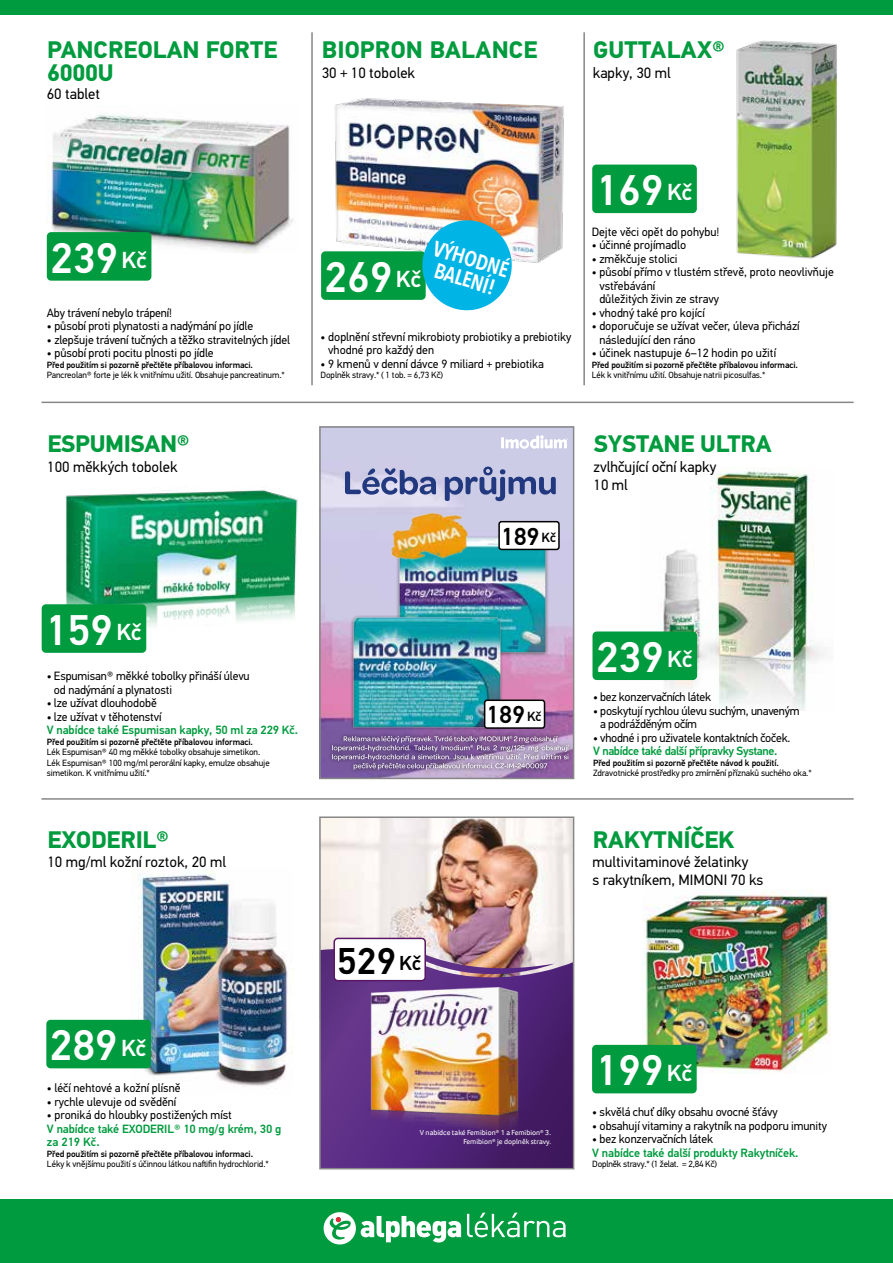
<style>
.page{position:relative;width:893px;height:1263px;background:#fff}
.page>*{position:absolute;margin:0;border:0;box-sizing:border-box;transform-origin:0 0}
.t1{font:500 42.9px "PF Din Text Pro";color:#fff}
.t2{font:500 37.35px "PF Din Text Pro";color:#000}
.t3{font:500 24.6px "PF Din Text Pro";color:#000}
.t4{font:700 24px/22.5px "PF Din Text Pro";letter-spacing:-.01em;color:#009b3e}
.t5{font:700 24px "PF Din Text Pro";letter-spacing:.01em;color:#009b3e}
.t6{font:600 21.6px/21px "Avenir Next Condensed";color:#fff;text-align:center}
.t7{font:15px/18px "PF Din Text Pro";color:#000}
.t8{font:12px/13.5px "PF Din Text Pro";letter-spacing:-.01em;color:#000}
.t9{font:500 12px/13.5px "PF Din Text Pro";letter-spacing:-.01em;color:#009b3e}
.t10{font:500 12px "PF Din Text Pro";letter-spacing:-.03em;color:#009b3e}
.t11{font:9px/10.5px "PF Din Text Pro";letter-spacing:-.01em;color:#000}
.t12{font:500 9px "PF Din Text Pro";letter-spacing:-.01em;color:#000}
.t13{font:7.5px/9px "Foco";color:#fff;text-align:right}
.s1{font-size:23.25px}
.s2{font-size:13.35px}
.s3{font-size:20.25px}
</style>
<div class="page">
<img style="left:322px;top:429px;width:249px;height:347px">
<svg style="left:345px;top:468px;width:91px;height:27px;background:#8991bd"></svg>
<svg style="left:445px;top:467px;width:111px;height:34px;background:#9199c2"></svg>
<img style="left:392px;top:550px;width:161px;height:108px">
<img style="left:360px;top:493px;width:139px;height:89px">
<img style="left:346px;top:613px;width:163px;height:118px">
<svg style="left:501px;top:435px;width:67px;height:14px"></svg>
<div style="left:327px;top:731px;width:246px;height:43px;background:#000;opacity:.75"></div>
<svg style="left:332px;top:736px;width:237px;height:34px;background:#937ba7"></svg>
<div style="left:319px;top:426px;width:255px;height:353px;border:2px solid #878787"></div>
<img style="left:322px;top:819px;width:249px;height:83px">
<img style="left:322px;top:902px;width:249px;height:264px">
<div style="left:319px;top:816px;width:255px;height:353px;border:2px solid #878787"></div>
<img style="left:659px;top:469px;width:165px;height:241px">
<img style="left:131px;top:866px;width:162px;height:221px">
<hr style="left:41px;top:798px;width:813px;height:2px;background:#878787">
<hr style="left:41px;top:402px;width:813px;height:1px;background:#878787">
<div style="left:0;top:1199px;width:893px;height:64px;background:#009b3e"></div>
<svg style="left:467px;top:1213px;width:99px;height:24px"></svg>
<svg style="left:324px;top:1212px;width:137px;height:32px"></svg>
<div style="left:0;top:0;width:893px;height:15px;background:#009b3e"></div>
<div style="left:592px;top:165px;width:105px;height:48px;background:#009b3e;border-radius:4px"></div>
<div style="left:321px;top:251px;width:105px;height:49px;background:#009b3e;border-radius:4px"></div>
<img style="left:642px;top:889px;width:188px;height:184px">
<img style="left:46px;top:114px;width:247px;height:139px">
<img style="left:65px;top:490px;width:233px;height:143px">
<div style="left:42px;top:604px;width:104px;height:49px;background:#009b3e;border-radius:4px"></div>
<div style="left:47px;top:232px;width:104px;height:49px;background:#009b3e;border-radius:4px"></div>
<div style="left:499px;top:522px;width:60px;height:27px;background:#fff;border-radius:2px"></div>
<div style="left:498px;top:521px;width:62px;height:29px;border:2px solid #000;border-radius:2px"></div>
<div style="left:485px;top:700px;width:59px;height:28px;background:#fff;border-radius:2px"></div>
<div style="left:484px;top:699px;width:61px;height:30px;border:2px solid #000;border-radius:2px"></div>
<div style="left:592px;top:631px;width:105px;height:49px;background:#009b3e;border-radius:4px"></div>
<div style="left:46px;top:1020px;width:105px;height:48px;background:#009b3e;border-radius:4px"></div>
<img style="left:736px;top:40px;width:101px;height:219px">
<img style="left:330px;top:98px;width:234px;height:165px">
<hr style="left:311px;top:32px;width:2px;height:353px;background:#878787">
<hr style="left:583px;top:32px;width:2px;height:353px;background:#878787">
<svg style="left:417px;top:215px;width:100px;height:96px"></svg>
<div style="left:334px;top:938px;width:91px;height:43px;background:#fff;border-radius:4px"></div>
<div style="left:333px;top:938px;width:93px;height:43px;border:2px solid #5b1766;border-radius:4px"></div>
<div style="left:592px;top:1045px;width:105px;height:48px;background:#009b3e;border-radius:4px"></div>
<h3 class="t4" style="left:47px;top:39px;width:232px">PANCREOLAN FORTE<br>6000U</h3>
<p class="t7" style="left:47px;top:85px;width:55px">60 tablet</p>
<h3 class="t5" style="left:322px;top:35px;width:217px">BIOPRON BALANCE</h3>
<p class="t7" style="left:322px;top:64px;width:95px">30 + 10 tobolek</p>
<h3 class="t5" style="left:593px;top:35px;width:133px">GUTTALAX®</h3>
<p class="t7" style="left:593px;top:64px;width:79px">kapky, 30 ml</p>
<h1 class="t1" style="left:50px;top:232px;width:98px">239 <span class="s1">Kč</span></h1>
<p class="t8" style="left:47px;top:306px;width:127px">Aby trávení nebylo trápení!</p>
<p class="t8" style="left:47px;top:320px;width:208px">• působí proti plynatosti a nadýmání po jídle</p>
<p class="t8" style="left:47px;top:333px;width:245px">• zlepšuje trávení tučných a těžko stravitelných jídel</p>
<p class="t8" style="left:47px;top:347px;width:168px">• působí proti pocitu plnosti po jídle</p>
<p class="t12" style="left:47px;top:359px;width:208px">Před použitím si pozorně přečtěte příbalovou informaci.</p>
<p class="t11" style="left:47px;top:370px;width:239px">Pancreolan® forte je lék k vnitřnímu užití. Obsahuje pancreatinum.*</p>
<h3 class="t4" style="left:47px;top:433px;width:143px">ESPUMISAN®</h3>
<p class="t7" style="left:47px;top:458px;width:132px">100 měkkých tobolek</p>
<h1 class="t1" style="left:325px;top:251px;width:98px">269 <span class="s1">Kč</span></h1>
<h3 class="t6" style="left:437px;top:237px;width:80px;rotate:17deg">VÝHODNÉ<br>BALENÍ!</h3>
<p class="t8" style="left:328px;top:330px;width:245px;text-indent:-8px">• doplnění střevní mikrobioty probiotiky a prebiotiky vhodné pro každý den</p>
<p class="t8" style="left:321px;top:357px;width:225px">• 9 kmenů v denní dávce 9 miliard + prebiotika</p>
<p class="t11" style="left:321px;top:370px;width:124px">Doplněk stravy.* ( 1 tob. = 6,73 Kč)</p>
<h1 class="t1" style="left:596px;top:164px;width:98px">169 <span class="s1">Kč</span></h1>
<p class="t8" style="left:592px;top:225px;width:129px">Dejte věci opět do pohybu!</p>
<p class="t8" style="left:592px;top:238px;width:96px">• účinné projímadlo</p>
<p class="t8" style="left:592px;top:252px;width:87px">• změkčuje stolici</p>
<p class="t8" style="left:599px;top:265px;width:236px;text-indent:-8px">• působí přímo v tlustém střevě, proto neovlivňuje vstřebávání<br>důležitých živin ze stravy</p>
<p class="t8" style="left:592px;top:306px;width:115px">• vhodný také pro kojící</p>
<p class="t8" style="left:599px;top:319px;width:202px;text-indent:-8px">• doporučuje se užívat večer, úleva přichází následující den ráno</p>
<p class="t8" style="left:592px;top:346px;width:186px">• účinek nastupuje 6–12 hodin po užití</p>
<p class="t12" style="left:592px;top:359px;width:208px">Před použitím si pozorně přečtěte příbalovou informaci.</p>
<p class="t11" style="left:592px;top:370px;width:175px">Lék k vnitřnímu užití. Obsahuje natrii picosulfas.*</p>
<h3 class="t3" style="left:501px;top:522px;width:57px">189 <span class="s2">Kč</span></h3>
<h3 class="t4" style="left:594px;top:433px;width:179px">SYSTANE ULTRA</h3>
<p class="t7" style="left:594px;top:458px;width:124px">zvlhčující oční kapky<br>10 ml</p>
<h1 class="t1" style="left:45px;top:604px;width:98px">159 <span class="s1">Kč</span></h1>
<p class="t8" style="left:54px;top:669px;width:197px;text-indent:-7px">• Espumisan® měkké tobolky přináší úlevu od nadýmání a plynatosti</p>
<p class="t8" style="left:47px;top:696px;width:111px">• lze užívat dlouhodobě</p>
<p class="t8" style="left:47px;top:710px;width:116px">• lze užívat v těhotenství</p>
<p class="t9" style="left:47px;top:723px;width:253px">V nabídce také Espumisan kapky, 50 ml za 229 Kč.</p>
<p class="t12" style="left:47px;top:736px;width:208px">Před použitím si pozorně přečtěte příbalovou informaci.</p>
<p class="t11" style="left:47px;top:747px;width:224px">Lék Espumisan® 40 mg měkké tobolky obsahuje simetikon.<br>Lék Espumisan® 100 mg/ml perorální kapky, emulze obsahuje simetikon. K vnitřnímu užití.*</p>
<h3 class="t4" style="left:48px;top:829px;width:123px">EXODERIL®</h3>
<p class="t7" style="left:47px;top:853px;width:180px">10 mg/ml kožní roztok, 20 ml</p>
<h1 class="t1" style="left:50px;top:1020px;width:98px">289 <span class="s1">Kč</span></h1>
<p class="t8" style="left:47px;top:1081px;width:135px">• léčí nehtové a kožní plísně</p>
<p class="t8" style="left:47px;top:1095px;width:131px">• rychle ulevuje od svědění</p>
<p class="t8" style="left:47px;top:1108px;width:186px">• proniká do hloubky postižených míst</p>
<p class="t9" style="left:47px;top:1122px;width:236px">V nabídce také EXODERIL® 10 mg/g krém, 30 g za 219 Kč.</p>
<p class="t12" style="left:47px;top:1148px;width:208px">Před použitím si pozorně přečtěte příbalovou informaci.</p>
<p class="t11" style="left:47px;top:1159px;width:223px">Léky k vnějšímu použití s účinnou látkou naftifin hydrochlorid.*</p>
<h3 class="t3" style="left:486px;top:700px;width:57px">189 <span class="s2">Kč</span></h3>
<h2 class="t2" style="left:337px;top:938px;width:85px">529 <span class="s3">Kč</span></h2>
<p class="t13" style="left:420px;top:1128px;width:133px">V nabídce také Femibion<sup>®</sup> 1 a Femibion<sup>®</sup> 3.<br>Femibion<sup>®</sup> je doplněk stravy.</p>
<h1 class="t1" style="left:596px;top:631px;width:98px">239 <span class="s1">Kč</span></h1>
<p class="t8" style="left:593px;top:690px;width:120px">• bez konzervačních látek</p>
<p class="t8" style="left:600px;top:704px;width:201px;text-indent:-7px">• poskytují rychlou úlevu suchým, unaveným a podrážděným očím</p>
<p class="t8" style="left:593px;top:731px;width:199px">• vhodné i pro uživatele kontaktních čoček.</p>
<p class="t10" style="left:593px;top:744px;width:186px">V nabídce také další přípravky Systane.</p>
<p class="t12" style="left:593px;top:757px;width:187px">Před použitím si pozorně přečtěte návod k použití.</p>
<p class="t11" style="left:593px;top:768px;width:220px">Zdravotnické prostředky pro zmírnění příznaků suchého oka.*</p>
<h3 class="t4" style="left:593px;top:829px;width:143px">RAKYTNÍČEK</h3>
<p class="t7" style="left:593px;top:853px;width:172px">multivitaminové želatinky<br>s rakytníkem, MIMONI 70 ks</p>
<h1 class="t1" style="left:596px;top:1045px;width:98px">199 <span class="s1">Kč</span></h1>
<p class="t8" style="left:592px;top:1105px;width:187px">• skvělá chuť díky obsahu ovocné šťávy</p>
<p class="t8" style="left:592px;top:1119px;width:236px">• obsahují vitaminy a rakytník na podporu imunity</p>
<p class="t8" style="left:592px;top:1132px;width:122px">• bez konzervačních látek</p>
<p class="t9" style="left:592px;top:1146px;width:208px">V nabídce také další produkty Rakytníček.</p>
<p class="t11" style="left:592px;top:1159px;width:126px">Doplněk stravy.* (1 želat. = 2,84 Kč)</p>
</div>
